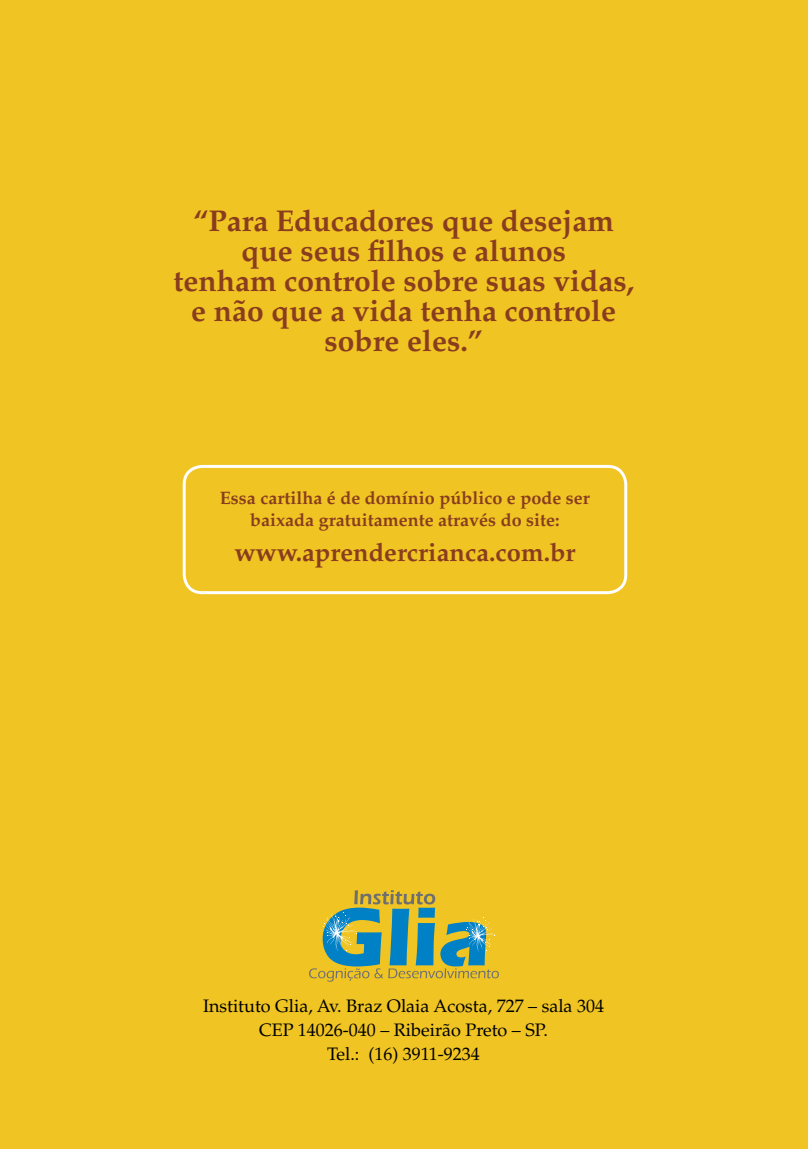
<style>
.page{position:relative;width:808px;height:1149px;background:#fff}
.page>*{position:absolute;margin:0;border:0;box-sizing:border-box;transform-origin:0 0}
.t1{font:700 30px/30px "Palatino";color:#893d1e;text-align:center}
.t2{font:700 25.5px "Palatino";color:#893d1e}
.t3{font:18px/24px "Palatino";color:#000;text-align:center}
.t4{font:700 18px/21.6px "Palatino";color:#893d1e;text-align:center}
</style>
<div class="page">
<div style="left:0;top:0;width:808px;height:1148px;background:#efc423"></div>
<svg style="left:309px;top:890px;width:190px;height:91px"></svg>
<div style="left:183px;top:465px;width:444px;height:129px;border:3px solid #fff;border-radius:18px"></div>
<p class="t1" style="left:173px;top:206px;width:462px">“Para Educadores que desejam que seus filhos e alunos<br>tenham controle sobre suas vidas, e não que a vida tenha controle sobre eles.”</p>
<p class="t4" style="left:220px;top:487px;width:371px">Essa cartilha é de domínio público e pode ser baixada gratuitamente através do site:</p>
<p class="t2" style="left:234px;top:537px;width:343px">www.aprendercrianca.com.br</p>
<p class="t3" style="left:203px;top:994px;width:403px">Instituto Glia, Av. Braz Olaia Acosta, 727 – sala 304<br>CEP 14026-040 – Ribeirão Preto – SP.<br>Tel.: (16) 3911-9234</p>
</div>
